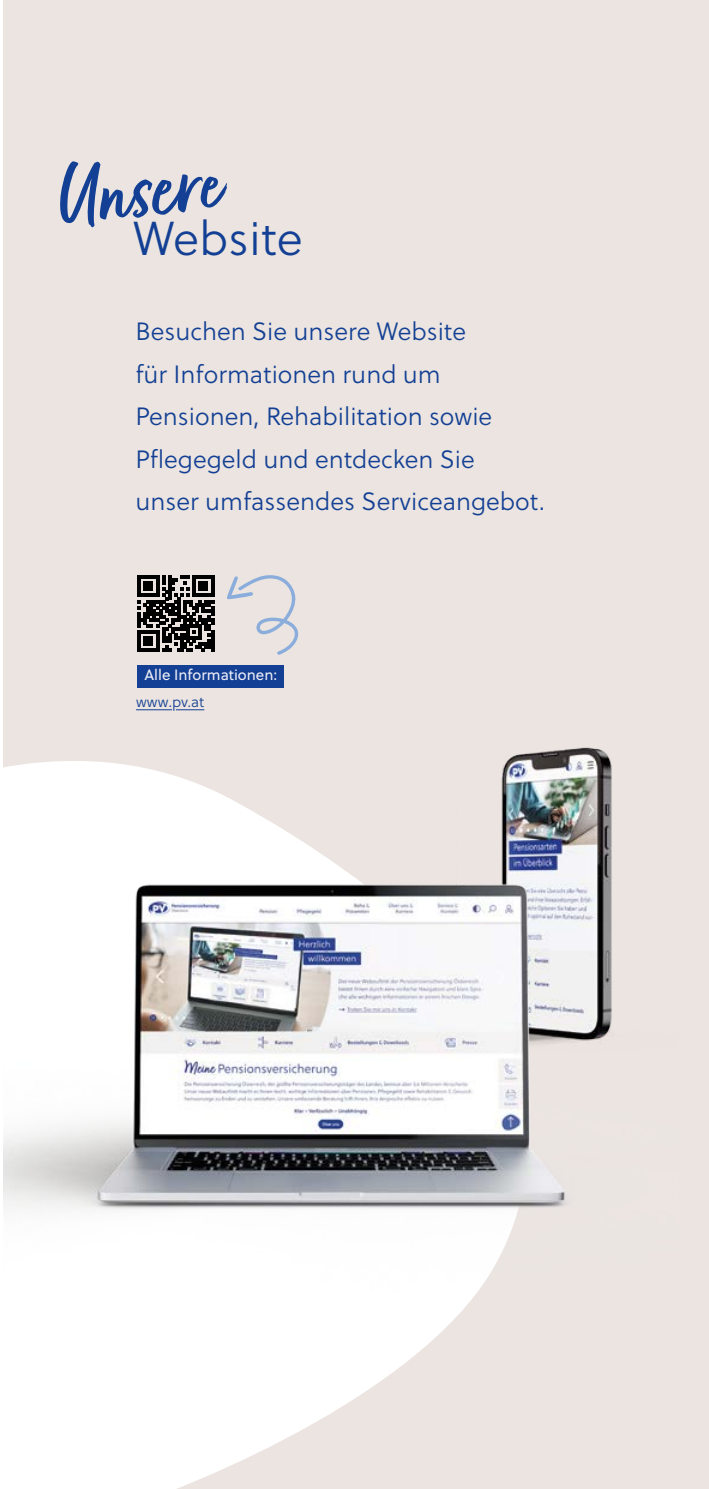
<style>
.page{position:relative;width:709px;height:1489px;background:#fff}
.page>*{position:absolute;margin:0;border:0;box-sizing:border-box;transform-origin:0 0}
.t1{font:101.25px "Fave Script Bold Pro";color:#134094}
.t2{font:300 47.5px "Soleil";color:#134094}
.t3{font:300 25px/42.5px "Soleil";color:#134094}
.t4{font:15px/26.8px "Soleil";color:#ededf8}
.s1{font-weight:300;color:#134094}
.s2{font-weight:300;color:#ebe4e0}
</style>
<div class="page">
<div style="left:4px;top:0;width:705px;height:1488px;background:#ebe4e0"></div>
<svg style="left:4px;top:761px;width:457px;height:727px;fill:#fff"></svg>
<img style="left:290px;top:747px;width:322px;height:45px">
<img style="left:4px;top:792px;width:608px;height:520px">
<svg style="left:138px;top:575px;width:76px;height:77px"></svg>
<svg style="left:227px;top:575px;width:71px;height:80px"></svg>
<div style="left:137px;top:665px;width:146px;height:22px;background:#134094"></div>
<hr style="left:136px;top:709px;width:68px;height:1px;background:#134094">
<p class="t1" style="left:55px;top:142px;width:165px;rotate:-6deg">Unsere</p>
<p class="t2" style="left:133px;top:210px;width:171px">Website</p>
<p class="t3" style="left:135px;top:311px;width:411px">Besuchen Sie unsere Website<br>für Informationen rund um<br>Pensionen, Rehabilitation sowie<br>Pflegegeld und entdecken Sie<br>unser umfassendes Serviceangebot.</p>
<p class="t4" style="left:136px;top:662px;width:143px;text-indent:8px">Alle Informationen: <span class="s1">www.</span><span class="s2">p</span><span class="s1">v.at</span></p>
</div>
